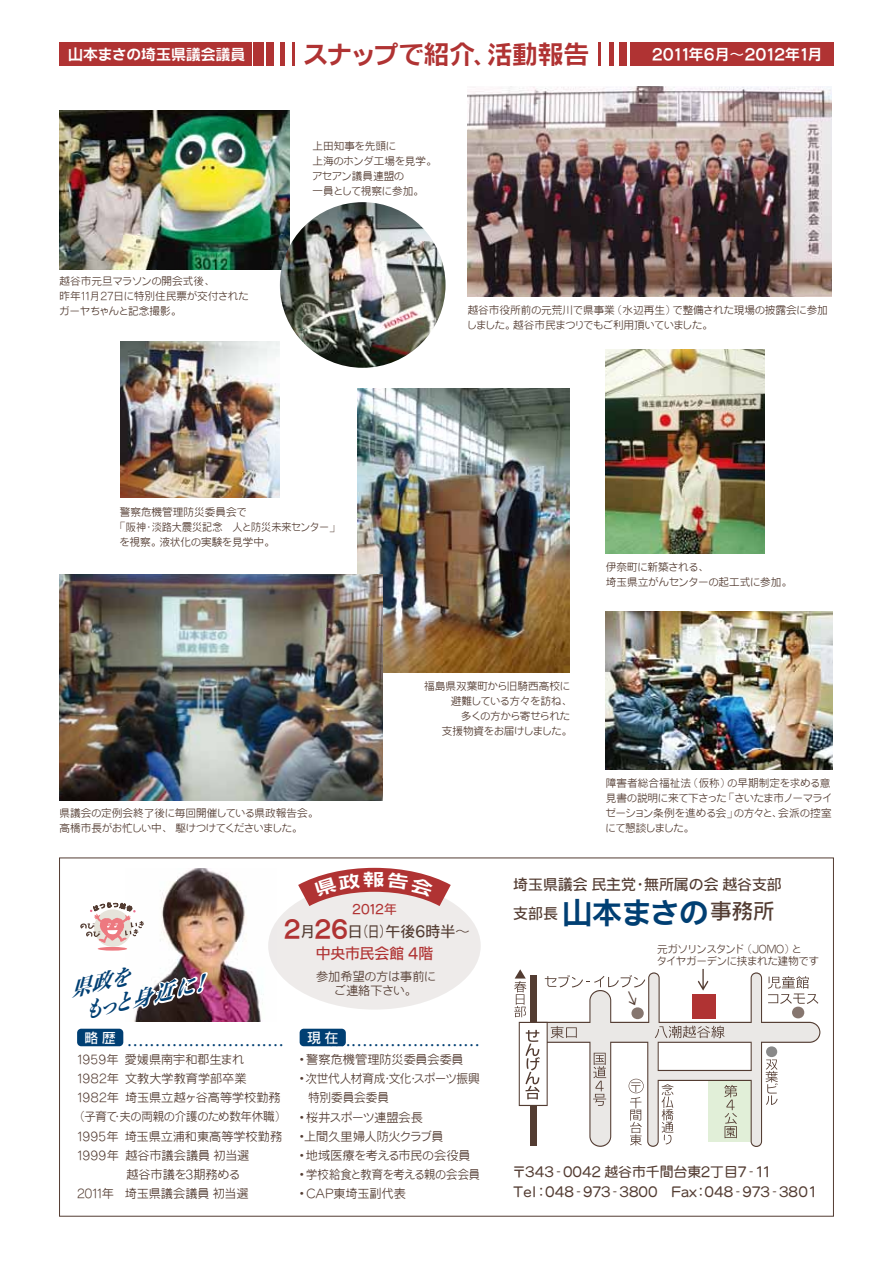
<style>
.page{position:relative;width:893px;height:1263px;background:#fff}
.page>*{position:absolute;margin:0;border:0;box-sizing:border-box;transform-origin:0 0}
.t1{font:29.7px "NIS S7 P 83 pv RKSJ H";color:#003f73}
.t2{font:25.5px "NIS S7 P 83 pv RKSJ H";color:#b03333}
.t3{font:italic 20.4px/24.5px "Hiragino Min W7 90 msp RKSJ H";color:#003f73}
.t4{font:16.95px "NIS S7 P 83 pv RKSJ H";color:#fff;scale:1.27 1}
.t5{font:14.85px/22.4px "NIS S4 P 83 pv RKSJ H";color:#533c32;text-align:center}
.t6{font:14.85px "NIS S7 P 83 pv RKSJ H";color:#fff}
.t7{font:13.95px "NIS S4 P 83 pv RKSJ H";color:#fff}
.t8{font:13.8px/19.2px "NIS R4 P 83 pv RKSJ H";color:#533c32}
.t9{font:13.8px "NIS S4 P 83 pv RKSJ H";color:#fff}
.t10{font:12.75px "NIS S4 P 83 pv RKSJ H";color:#003f73}
.t11{font:12.75px "NIS S4 P 83 pv RKSJ H";letter-spacing:-.005em;color:#b03333}
.t12{font:12.15px/19px "NIS S1 P 83 pv RKSJ H";color:#533c32}
.t13{font:12.15px "NIS S1 P 83 pv RKSJ H";letter-spacing:-.02em;color:#533c32}
.t14{font:12.15px "NIS S1 P 83 pv RKSJ H";letter-spacing:-.03em;color:#533c32;scale:.96 1}
.t15{font:12.15px "NIS S1 P 83 pv RKSJ H";color:#533c32;scale:.93 1}
.t16{font:12.15px "NIS S1 P 83 pv RKSJ H";color:#533c32;scale:.96 1}
.t17{font:10.65px/14.9px "NIS S1 P 83 pv RKSJ H";color:#533c32}
.s1{font-family:"NIS S7 P 83 pv RKSJ H";font-size:23.4px;color:#b03333}
.s2{color:#b03333}
.s3{font-family:"NIS S7 RKSJ H"}
.s4{font-family:"NIS S4 P 83 pv RKSJ H";font-size:14.85px;color:#533c32}
.s5{font-family:"NIS S4 P 83 pv RKSJ H";font-size:21.3px;color:#533c32}
</style>
<div class="page">
<img style="left:160px;top:868px;width:115px;height:154px">
<div style="left:60px;top:43px;width:192px;height:23px;background:#b03333"></div>
<hr style="left:293px;top:43px;width:2px;height:23px;background:#b03333">
<hr style="left:280px;top:43px;width:4px;height:23px;background:#b03333">
<div style="left:266px;top:43px;width:8px;height:23px;background:#b03333"></div>
<div style="left:253px;top:43px;width:11px;height:23px;background:#b03333"></div>
<div style="left:642px;top:43px;width:192px;height:23px;background:#b03333"></div>
<hr style="left:599px;top:43px;width:2px;height:23px;background:#b03333">
<div style="left:609px;top:43px;width:5px;height:23px;background:#b03333"></div>
<div style="left:619px;top:43px;width:8px;height:23px;background:#b03333"></div>
<div style="left:630px;top:43px;width:10px;height:23px;background:#b03333"></div>
<img style="left:357px;top:389px;width:213px;height:284px">
<svg style="left:530px;top:972px;width:290px;height:175px"></svg>
<div style="left:692px;top:994px;width:24px;height:24px;background:#b03333"></div>
<svg style="left:768px;top:976px;width:50px;height:42px"></svg>
<svg style="left:655px;top:1025px;width:97px;height:46px"></svg>
<svg style="left:724px;top:1085px;width:13px;height:53px"></svg>
<svg style="left:766px;top:1046px;width:12px;height:59px"></svg>
<svg style="left:661px;top:1084px;width:13px;height:60px"></svg>
<svg style="left:698px;top:969px;width:10px;height:21px"></svg>
<div style="left:77px;top:1029px;width:46px;height:17px;background:#003f73;border-radius:4px"></div>
<div style="left:300px;top:1029px;width:46px;height:17px;background:#003f73;border-radius:4px"></div>
<svg style="left:77px;top:960px;width:135px;height:85px"></svg>
<div style="left:94px;top:909px;width:38px;height:38px;background:#e6e3da;border-radius:50%"></div>
<svg style="left:98px;top:947px;width:29px;height:4px"></svg>
<svg style="left:80px;top:902px;width:64px;height:41px"></svg>
<img style="left:60px;top:574px;width:323px;height:226px">
<img style="left:60px;top:111px;width:230px;height:158px">
<img style="left:606px;top:611px;width:226px;height:159px">
<img style="left:606px;top:350px;width:158px;height:204px">
<img style="left:121px;top:341px;width:158px;height:157px">
<img style="left:468px;top:86px;width:363px;height:211px">
<img style="left:280px;top:202px;width:165px;height:166px;border-radius:83px">
<div style="left:268px;top:882px;width:213px;height:127px;background:#eeebea;border-radius:50%"></div>
<svg style="left:514px;top:969px;width:131px;height:176px"></svg>
<svg style="left:271px;top:857px;width:207px;height:71px"></svg>
<h2 class="t2" style="left:304px;top:42px;width:287px">スナップで紹介、活動報告</h2>
<h3 class="t6" style="left:68px;top:47px;width:179px">山本まさの埼玉県議会議員</h3>
<h3 class="t6" style="left:652px;top:47px;width:172px">２０１１年６月～２０１２年１月</h3>
<p class="t17" style="left:60px;top:274px;width:190px">越谷市元旦マラソンの開会式後、<br>昨年１１月２７日に特別住民票が交付されたガーヤちゃんと記念撮影。</p>
<p class="t17" style="left:312px;top:139px;width:124px">上田知事を先頭に<br>上海のホンダ工場を見学。アセアン議員連盟の<br>一員として視察に参加。</p>
<p class="t17" style="left:468px;top:303px;width:362px">越谷市役所前の元荒川で県事業（水辺再生）で整備された現場の披露会に参加しました。越谷市民まつりでもご利用頂いていました。</p>
<p class="t17" style="left:118px;top:504px;width:222px">警察危機管理防災委員会で<br>「阪神・淡路大震災記念　人と防災未来センター」を視察。液状化の実験を見学中。</p>
<p class="t17" style="left:606px;top:560px;width:186px">伊奈町に新築される、<br>埼玉県立がんセンターの起工式に参加。</p>
<p class="t17" style="left:60px;top:805px;width:258px">県議会の定例会終了後に毎回開催している県政報告会。高橋市長がお忙しい中、駆けつけてくださいました。</p>
<p class="t17" style="left:424px;top:678px;width:147px;text-align:right">福島県双葉町から旧騎西高校に避難している方々を訪ね、<br>多くの方から寄せられた<br>支援物資をお届けしました。</p>
<p class="t17" style="left:606px;top:776px;width:228px">障害者総合福祉法（仮称）の早期制定を求める意見書の説明に来て下さった「さいたま市ノーマライゼーション条例を進める会」の方々と、会派の控室にて懇談しました。</p>
<h3 class="t4" style="left:363px;top:871px;width:19px">報</h3>
<p class="t11" style="left:352px;top:902px;width:46px">2012年</p>
<h3 class="t3" style="left:74px;top:977px;width:130px;text-indent:-7px;rotate:-14deg">県政を<br>もっと身近に！</h3>
<h3 class="t5" style="left:283px;top:920px;width:188px"><span class="s1">２</span>月<span class="s1">２６</span>日（日）午後６時半～<span class="s2">中央市民会館 ４階</span></h3>
<p class="t12" style="left:316px;top:968px;width:121px;line-height:14.9px;text-align:center">参加希望の方は事前にご連絡下さい。</p>
<p class="t9" style="left:85px;top:1030px;width:33px">略 歴</p>
<p class="t10" style="left:126px;top:1038px;width:160px">・・・・・・・・・・・・・・・・・・・・・・・・・・・・</p>
<h3 class="t7" style="left:307px;top:1030px;width:33px">現 在</h3>
<p class="t10" style="left:328px;top:1038px;width:155px">・・・・・・・・・・・・・・・・・・・・・・・・・・・</p>
<p class="t12" style="left:77px;top:1050px;width:207px">1959年 愛媛県南宇和郡生まれ　<br>1982年 文教大学教育学部卒業<br>1982年 埼玉県立越ヶ谷高等学校勤務（子育て・夫の両親の介護のため数年休職）<br>1995年 埼玉県立浦和東高等学校勤務<br>1999年 越谷市議会議員 初当選<br>　　　　越谷市議を３期務める<br>2011年 埼玉県議会議員 初当選</p>
<p class="t12" style="left:296px;top:1050px;width:169px"><span class="s3">・</span>警察危機管理防災委員会委員</p>
<p class="t14" style="left:296px;top:1072px;width:193px"><span class="s3">・</span>次世代人材育成・文化・スポーツ振興</p>
<p class="t16" style="left:308px;top:1092px;width:86px">特別委員会委員</p>
<p class="t13" style="left:296px;top:1111px;width:128px"><span class="s3">・</span>桜井スポーツ連盟会長</p>
<p class="t13" style="left:296px;top:1130px;width:149px"><span class="s3">・</span>上間久里婦人防火クラブ員</p>
<p class="t12" style="left:296px;top:1145px;width:176px"><span class="s3">・</span>地域医療を考える市民の会役員</p>
<p class="t15" style="left:296px;top:1168px;width:199px"><span class="s3">・</span>学校給食と教育を考える親の会会員</p>
<p class="t12" style="left:296px;top:1184px;width:112px"><span class="s3">・</span>CAP東埼玉副代表</p>
<h3 class="t5" style="left:513px;top:873px;width:270px">埼玉県議会 民主党・無所属の会 越谷支部</h3>
<h1 class="t1" style="left:513px;top:897px;width:263px"><span class="s4">支部長</span>山本まさの<span class="s5">事務所</span></h1>
<p class="t17" style="left:657px;top:942px;width:163px;line-height:12.3px">元ガソリンスタンド（JOMO）と<br>タイヤガーデンに挟まれた建物です</p>
<p class="t8" style="left:513px;top:1162px;width:304px">〒343-0042 越谷市千間台東２丁目７-１１<br>Ｔｅｌ：048-97３-３８００　Ｆａｘ：048-973-3801</p>
</div>
